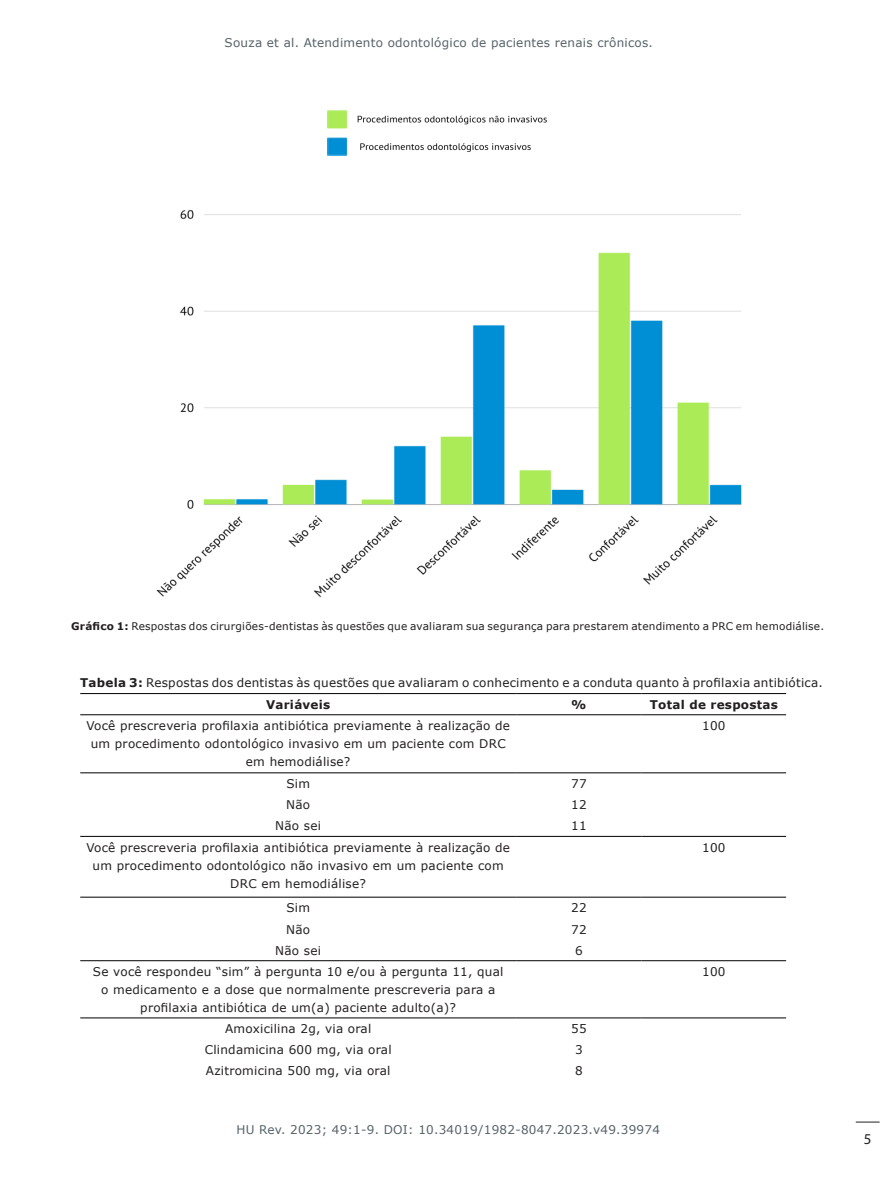
<style>
.page{position:relative;width:893px;height:1191px;background:#fff}
.page>*{position:absolute;margin:0;border:0;box-sizing:border-box;transform-origin:0 0}
.t1{font:15px "Myriad Pro";color:#231f20}
.t2{font:12px/18px "Verdana";letter-spacing:.02em;color:#231f20;text-align:center}
.t3{font:12px "Verdana";letter-spacing:.02em;color:#556268}
.t4{font:12px "Verdana";color:#636366}
.t5{font:700 12px "Verdana";letter-spacing:.02em;color:#231f20}
.t6{font:10.5px "Verdana";letter-spacing:.02em;color:#231f20}
.s1{font-weight:700}
</style>
<div class="page">
<svg style="left:856px;top:1121px;width:24px;height:1px"></svg>
<hr style="left:80px;top:693px;width:436px;height:1px;background:#000">
<hr style="left:516px;top:693px;width:126px;height:1px;background:#000">
<hr style="left:642px;top:693px;width:144px;height:1px;background:#000">
<hr style="left:80px;top:714px;width:436px;height:1px;background:#000">
<hr style="left:516px;top:714px;width:126px;height:1px;background:#000">
<hr style="left:642px;top:714px;width:144px;height:1px;background:#000">
<hr style="left:80px;top:772px;width:436px;height:1px;background:#000">
<hr style="left:516px;top:772px;width:126px;height:1px;background:#000">
<hr style="left:642px;top:772px;width:144px;height:1px;background:#000">
<hr style="left:80px;top:836px;width:436px;height:1px;background:#000">
<hr style="left:516px;top:836px;width:126px;height:1px;background:#000">
<hr style="left:642px;top:836px;width:144px;height:1px;background:#000">
<hr style="left:80px;top:896px;width:436px;height:1px;background:#000">
<hr style="left:516px;top:896px;width:126px;height:1px;background:#000">
<hr style="left:642px;top:896px;width:144px;height:1px;background:#000">
<hr style="left:80px;top:960px;width:436px;height:1px;background:#000">
<hr style="left:516px;top:960px;width:126px;height:1px;background:#000">
<hr style="left:642px;top:960px;width:144px;height:1px;background:#000">
<hr style="left:80px;top:1017px;width:436px;height:1px;background:#000">
<hr style="left:516px;top:1017px;width:126px;height:1px;background:#000">
<hr style="left:642px;top:1017px;width:144px;height:1px;background:#000">
<img style="left:327px;top:110px;width:220px;height:46px">
<img style="left:156px;top:209px;width:586px;height:388px">
<p class="t3" style="left:225px;top:34px;width:430px">Souza et al. Atendimento odontológico de pacientes renais crônicos.</p>
<p class="t4" style="left:280px;top:34px;width:277px">Pinha i et al. Health literacy and blood pressu</p>
<p class="t4" style="left:572px;top:34px;width:43px">control</p>
<p class="t6" style="left:71px;top:619px;width:754px"><span class="s1">Gráfico 1:</span> Respostas dos cirurgiões-dentistas às questões que avaliaram sua segurança para prestarem atendimento a PRC em hemodiálise.</p>
<p class="t2" style="left:80px;top:673px;width:744px"><span class="s1">Tabela 3:</span> Respostas dos dentistas às questões que avaliaram o conhecimento e a conduta quanto à profilaxia antibiótica.</p>
<p class="t5" style="left:266px;top:696px;width:66px">Variáveis</p>
<p class="t5" style="left:571px;top:696px;width:17px">%</p>
<p class="t5" style="left:650px;top:696px;width:130px">Total de respostas</p>
<p class="t2" style="left:86px;top:716px;width:425px">Você prescreveria profilaxia antibiótica previamente à realização de um procedimento odontológico invasivo em um paciente com DRC em hemodiálise?</p>
<p class="t2" style="left:702px;top:716px;width:25px">100</p>
<p class="t2" style="left:286px;top:774px;width:25px">Sim</p>
<p class="t2" style="left:571px;top:774px;width:17px">77</p>
<p class="t2" style="left:286px;top:795px;width:25px">Não</p>
<p class="t2" style="left:571px;top:795px;width:17px">12</p>
<p class="t2" style="left:275px;top:817px;width:47px">Não sei</p>
<p class="t2" style="left:571px;top:817px;width:17px">11</p>
<p class="t2" style="left:86px;top:838px;width:425px">Você prescreveria profilaxia antibiótica previamente à realização de um procedimento odontológico não invasivo em um paciente com<br>DRC em hemodiálise?</p>
<p class="t2" style="left:702px;top:838px;width:25px">100</p>
<p class="t2" style="left:286px;top:899px;width:25px">Sim</p>
<p class="t2" style="left:571px;top:899px;width:17px">22</p>
<p class="t2" style="left:286px;top:920px;width:25px">Não</p>
<p class="t2" style="left:571px;top:920px;width:17px">72</p>
<p class="t2" style="left:275px;top:941px;width:47px">Não sei</p>
<p class="t2" style="left:575px;top:941px;width:9px">6</p>
<p class="t2" style="left:93px;top:962px;width:412px">Se você respondeu “sim” à pergunta 10 e/ou à pergunta 11, qual o medicamento e a dose que normalmente prescreveria para a profilaxia antibiótica de um(a) paciente adulto(a)?</p>
<p class="t2" style="left:702px;top:962px;width:25px">100</p>
<p class="t2" style="left:225px;top:1019px;width:148px">Amoxicilina 2g, via oral</p>
<p class="t2" style="left:571px;top:1019px;width:17px">55</p>
<p class="t2" style="left:205px;top:1040px;width:188px">Clindamicina 600 mg, via oral</p>
<p class="t2" style="left:575px;top:1040px;width:9px">3</p>
<p class="t2" style="left:206px;top:1062px;width:186px">Azitromicina 500 mg, via oral</p>
<p class="t2" style="left:575px;top:1062px;width:9px">8</p>
<p class="t3" style="left:236px;top:1121px;width:425px">HU Rev. 2023; 49:1-9. DOI: 10.34019/1982-8047.2023.v49.39974</p>
<p class="t1" style="left:864px;top:1129px;width:9px">5</p>
</div>
